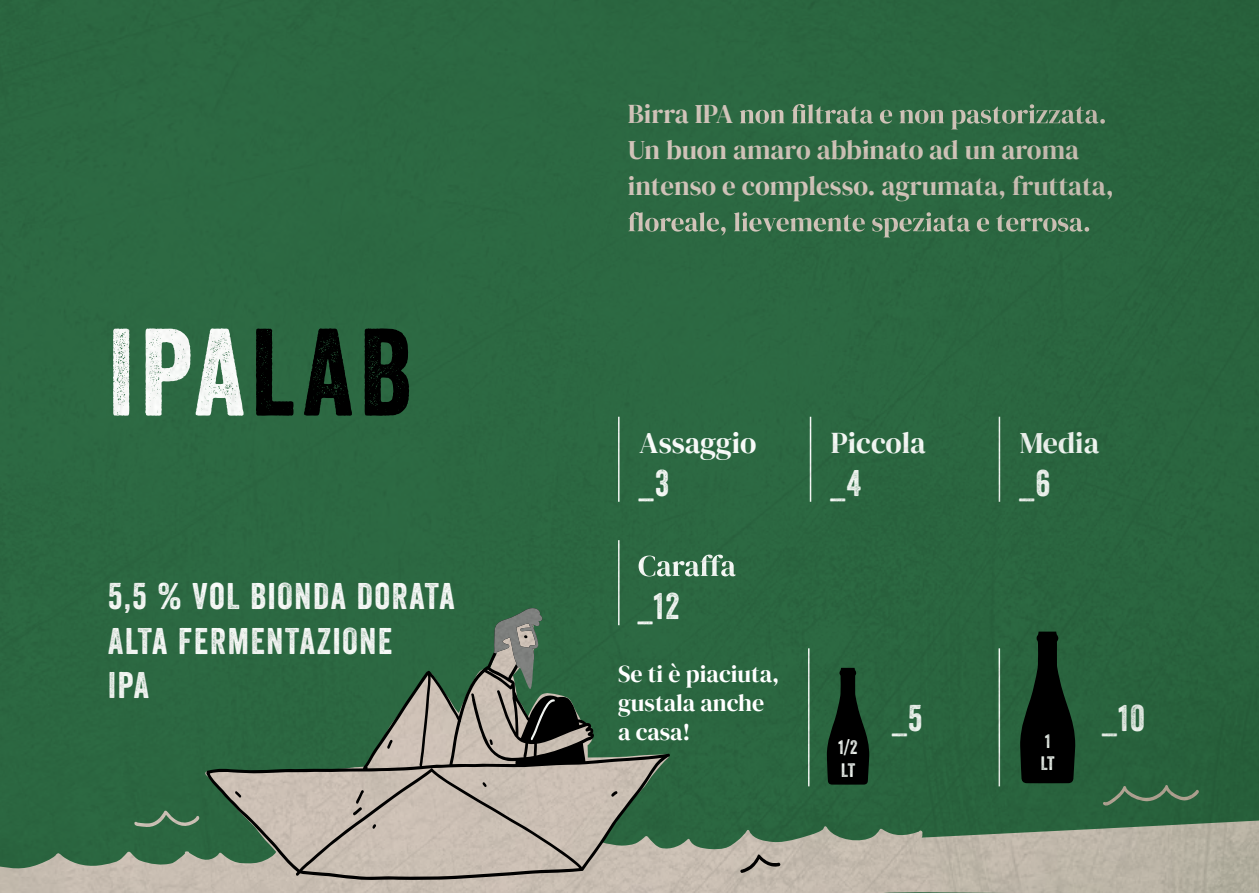
<style>
.page{position:relative;width:1259px;height:893px;background:#fff}
.page>*{position:absolute;margin:0;border:0;box-sizing:border-box;transform-origin:0 0}
.t1{font:120px "Veneer";letter-spacing:.05em;color:#fff}
.t2{font:36px/44.4px "Veneer";letter-spacing:.05em;color:#fff}
.t3{font:30px "DM Serif Display";color:#fff}
.t4{font:27px/36px "DM Serif Display";color:#d9c9c0}
.t5{font:24px/28.8px "DM Serif Display";color:#fff}
.t6{font:18.9px/22.8px "Veneer";color:#fff}
.s1{color:#000}
</style>
<div class="page">
<img style="left:0;top:0;width:1259px;height:893px">
<h1 class="t1" style="left:108px;top:299px;width:304px">IPA<span class="s1">LAB</span></h1>
<h2 class="t2" style="left:108px;top:574px;width:348px">5,5 % VOL BIONDA DORATA<br>ALTA FERMENTAZIONE<br>IPA</h2>
<p class="t4" style="left:628px;top:96px;width:488px">Birra IPA<br>Un buon amaro abbinato ad un aroma intenso e complesso. agrumata, fruttata,</p>
<p class="t3" style="left:639px;top:425px;width:119px">Assaggio</p>
<h2 class="t2" style="left:639px;top:460px;width:31px">_3</h2>
<h2 class="t2" style="left:638px;top:584px;width:43px">_12</h2>
<p class="t5" style="left:618px;top:660px;width:163px">Se ti è piaciuta, gustala anche a casa!</p>
<p class="t3" style="left:831px;top:425px;width:96px">Piccola</p>
<h2 class="t2" style="left:831px;top:460px;width:32px">_4</h2>
<p class="t6" style="left:838px;top:735px;width:21px">1/2<br>LT</p>
<h2 class="t2" style="left:892px;top:696px;width:32px">_5</h2>
<p class="t3" style="left:1020px;top:425px;width:81px">Media</p>
<h2 class="t2" style="left:1020px;top:460px;width:32px">_6</h2>
<p class="t6" style="left:1040px;top:729px;width:16px">1<br>LT</p>
<h2 class="t2" style="left:1102px;top:696px;width:44px">_10</h2>
</div>
